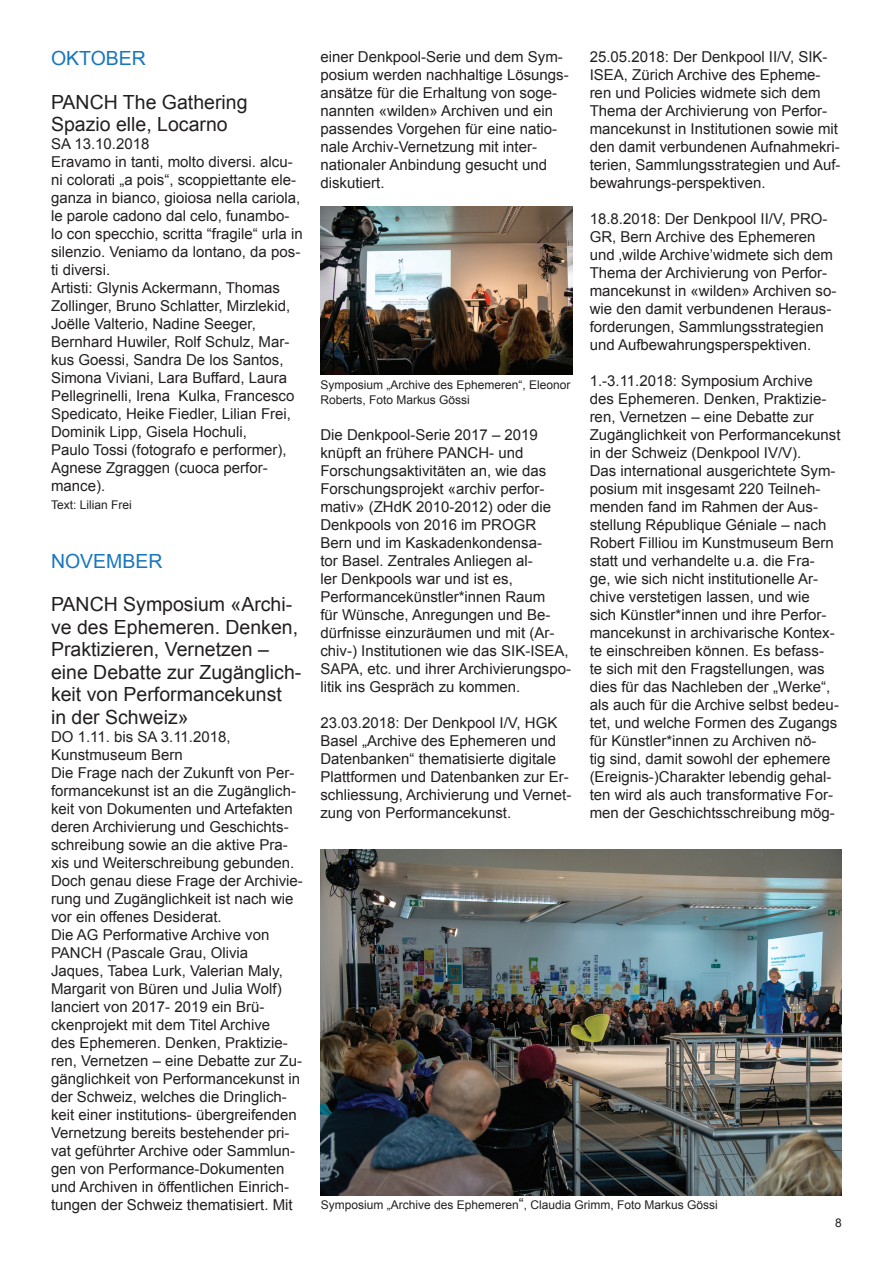
<style>
.page{position:relative;width:893px;height:1263px;background:#fff}
.page>*{position:absolute;margin:0;border:0;box-sizing:border-box;transform-origin:0 0}
.t1{font:19.5px/22.5px "Arial";color:#231f20}
.t2{font:19.5px "Arial";color:#1776bd}
.t3{font:15px/18px "Arial";color:#231f20}
.t4{font:12px/15px "Arial";color:#231f20}
.s1{font-size:15px}
</style>
<div class="page">
<img style="left:320px;top:850px;width:522px;height:345px">
<img style="left:320px;top:207px;width:253px;height:168px">
<h1 class="t2" style="left:51px;top:46px;width:97px">OKTOBER</h1>
<h1 class="t1" style="left:51px;top:91px;width:198px">PANCH The Gathering<br>Spazio elle, Locarno</h1>
<p class="t3" style="left:51px;top:135px;width:253px">SA 13.10.2018<br>Eravamo in tanti, molto diversi. alcu&shy;ni colorati „a pois“, scoppiettante ele&shy;ganza in bianco, gioiosa nella cariola, le parole cadono dal celo, funambo&shy;lo con specchio, scritta “fragile“ urla in silenzio. Veniamo da lontano, da pos&shy;ti diversi.<br>Artisti: Glynis Ackermann, Thomas Zollinger, Bruno Schlatter, Mirzlekid, Joëlle Valterio, Nadine Seeger, Bernhard Huwiler, Rolf Schulz, Mar&shy;kus Goessi, Sandra De los Santos, Simona Viviani, Lara Buffard, Laura Pellegrinelli, Irena Kulka, Francesco Spedicato, Heike Fiedler, Lilian Frei, Dominik Lipp, Gisela Hochuli,<br>Paulo Tossi (fotografo e performer), Agnese Zgraggen (cuoca perfor&shy;mance).</p>
<p class="t4" style="left:51px;top:498px;width:82px">Text: Lilian Frei</p>
<h1 class="t2" style="left:51px;top:548px;width:113px">NOVEMBER</h1>
<h1 class="t1" style="left:51px;top:593px;width:252px">PANCH Symposium «Archi&shy;ve des Ephemeren. Denken,<br>Praktizieren, Vernetzen – eine Debatte zur Zugänglich&shy;keit von Performancekunst in der Schweiz»</h1>
<p class="t3" style="left:51px;top:728px;width:253px">DO 1.11. bis SA 3.11.2018, Kunstmuseum Bern<br>Die Frage nach der Zukunft von Per&shy;formancekunst ist an die Zugänglich&shy;keit von Dokumenten und Artefakten deren Archivierung und Geschichts&shy;schreibung sowie an die aktive Pra&shy;xis und Weiterschreibung gebunden.<br>Doch genau diese Frage der Archivie&shy;rung und Zugänglichkeit ist nach wie vor ein offenes Desiderat.<br>Die AG Performative Archive von PANCH (Pascale Grau, Olivia Jaques, Tabea Lurk, Valerian Maly, Margarit von Büren und Julia Wolf) lanciert von 2017- 2019 ein Brü&shy;ckenprojekt mit dem Titel Archive<br>des Ephemeren. Denken, Praktizie&shy;ren, Vernetzen – eine Debatte zur Zu&shy;gänglichkeit von Performancekunst in der Schweiz, welches die Dringlich&shy;keit einer institutions- übergreifenden Vernetzung bereits bestehender pri&shy;vat geführter Archive oder Sammlun&shy;gen von Performance-Dokumenten und Archiven in öffentlichen Einrich&shy;tungen der Schweiz thematisiert. Mit</p>
<p class="t3" style="left:320px;top:48px;width:250px">einer Denkpool-Serie und dem Sym&shy;posium werden nachhaltige Lösungs&shy;ansätze für die Erhaltung von soge&shy;nannten «wilden» Archiven und ein passendes Vorgehen für eine natio&shy;nale Archiv-Vernetzung mit inter&shy;nationaler Anbindung gesucht und diskutiert.</p>
<p class="t4" style="left:320px;top:377px;width:252px">Symposium „Archive des Ephemeren“, Eleonor<br>Roberts, Foto Markus Gössi</p>
<p class="t3" style="left:320px;top:426px;width:252px">Die Denkpool-Serie 2017 – 2019 knüpft an frühere PANCH- und<br>Forschungsaktivitäten an, wie das<br>Forschungsprojekt «archiv perfor&shy;mativ» (ZHdK 2010-2012) oder die<br>Denkpools von 2016 im PROGR<br>Bern und im Kaskadenkondensa-<br>tor Basel. Zentrales Anliegen al-<br>ler Denkpools war und ist es,<br>Performancekünstler*innen Raum<br>für Wünsche, Anregungen und Be&shy;dürfnisse einzuräumen und mit (Ar&shy;chiv-) Institutionen wie das SIK-ISEA,<br>SAPA, etc. und ihrer Archivierungspo&shy;litik ins Gespräch zu kommen.</p>
<p class="t3" style="left:320px;top:714px;width:252px">23.03.2018: Der Denkpool I/V, HGK Basel „Archive des Ephemeren und Datenbanken“ thematisierte digitale Plattformen und Datenbanken zur Er&shy;schliessung, Archivierung und Vernet&shy;zung von Performancekunst.</p>
<p class="t3" style="left:590px;top:48px;width:252px">25.05.2018: Der Denkpool II/V, SIK-ISEA, Zürich Archive des Epheme&shy;ren und Policies widmete sich dem Thema der Archivierung von Perfor&shy;mancekunst in Institutionen sowie mit den damit verbundenen Aufnahmekri&shy;terien, Sammlungsstrategien und Auf&shy;bewahrungs-perspektiven.</p>
<p class="t3" style="left:590px;top:210px;width:248px">18.8.2018: Der Denkpool II/V, PRO-GR, Bern Archive des Ephemeren und ‚wilde Archive’widmete sich dem Thema der Archivierung von Perfor&shy;mancekunst in «wilden» Archiven so&shy;wie den damit verbundenen Heraus&shy;forderungen, Sammlungsstrategien und Aufbewahrungsperspektiven.</p>
<p class="t3" style="left:590px;top:372px;width:252px">1.-3.11.2018: Symposium Archive des Ephemeren. Denken, Praktizie&shy;ren, Vernetzen – eine Debatte zur Zugänglichkeit von Performancekunst in der Schweiz (Denkpool IV/V).<br>Das international ausgerichtete Sym&shy;posium mit insgesamt 220 Teilneh&shy;menden fand im Rahmen der Aus&shy;stellung République Géniale – nach Robert Filliou im Kunstmuseum Bern statt und verhandelte u.a. die Fra-<br>ge, wie sich nicht institutionelle Ar&shy;chive verstetigen lassen, und wie<br>sich Künstler*innen und ihre Perfor&shy;mancekunst in archivarische Kontex&shy;te einschreiben können. Es befass-<br>te sich mit den Fragstellungen, was dies für das Nachleben der „Werke“, als auch für die Archive selbst bedeu&shy;tet, und welche Formen des Zugangs für Künstler*innen zu Archiven nö-<br>tig sind, damit sowohl der ephemere (Ereignis-)Charakter lebendig gehal&shy;ten wird als auch transformative For&shy;men der Geschichtsschreibung mög-</p>
<p class="t4" style="left:321px;top:1198px;width:399px">Symposium „Archive des Ephemeren<span class="s1">“</span>, Claudia Grimm, Foto Markus Gössi</p>
<p class="t4" style="left:835px;top:1215px;width:8px">8</p>
</div>
